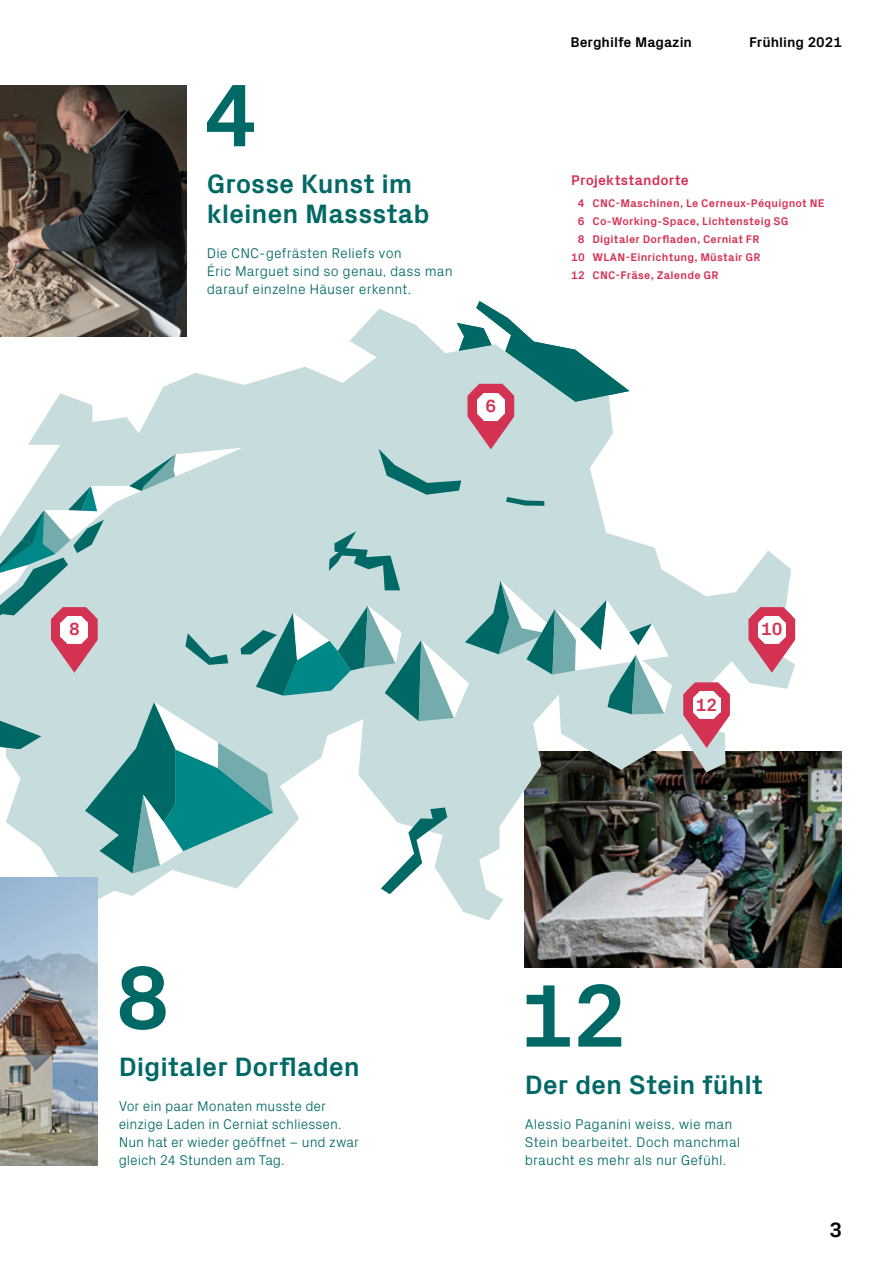
<style>
.page{position:relative;width:893px;height:1263px;background:#fff}
.page>*{position:absolute;margin:0;border:0;box-sizing:border-box;transform-origin:0 0}
.t1{font:700 90px "Px Grotesk";color:#006966}
.t2{font:700 27px/30px "Px Grotesk";color:#006966}
.t3{font:700 21px "Px Grotesk";color:#000}
.t4{font:700 17.85px "Px Grotesk";color:#d43253}
.t5{font:300 14.25px/18px "Px Grotesk";letter-spacing:.005em;color:#006966}
.t6{font:700 14.25px "Px Grotesk";color:#000}
.t7{font:700 14.25px "Px Grotesk";letter-spacing:.01em;color:#d43253}
.t8{font:700 11.25px "Px Grotesk";letter-spacing:.02em;color:#d43253}
</style>
<div class="page">
<img style="left:525px;top:751px;width:317px;height:216px">
<img style="left:97px;top:550px;width:698px;height:370px">
<svg style="left:747px;top:605px;width:49px;height:70px"></svg>
<svg style="left:0;top:301px;width:672px;height:593px"></svg>
<svg style="left:682px;top:680px;width:49px;height:70px"></svg>
<img style="left:0;top:877px;width:97px;height:288px">
<img style="left:0;top:85px;width:186px;height:252px">
<h1 class="t1" style="left:204px;top:50px;width:55px">4</h1>
<h2 class="t2" style="left:207px;top:168px;width:225px">Grosse Kunst im kleinen Massstab</h2>
<p class="t5" style="left:207px;top:243px;width:247px">Die CNC-gefrästen Reliefs von<br>Éric Marguet sind so genau, dass man darauf einzelne Häuser erkennt.</p>
<p class="t4" style="left:485px;top:393px;width:12px">6</p>
<p class="t6" style="left:570px;top:32px;width:123px">Berghilfe Magazin</p>
<p class="t6" style="left:749px;top:32px;width:94px">Frühling 2021</p>
<p class="t7" style="left:571px;top:170px;width:119px">Projektstandorte</p>
<p class="t8" style="left:578px;top:195px;width:248px">4 CNC-Maschinen, Le Cerneux-Péquignot NE</p>
<p class="t8" style="left:578px;top:213px;width:212px">6 Co-Working-Space, Lichtensteig SG</p>
<p class="t8" style="left:578px;top:231px;width:183px">8 Digitaler Dorfladen, Cerniat FR</p>
<p class="t8" style="left:571px;top:249px;width:191px">10 WLAN-Einrichtung, Müstair GR</p>
<p class="t8" style="left:571px;top:267px;width:149px">12 CNC-Fräse, Zalende GR</p>
<p class="t4" style="left:69px;top:616px;width:12px">8</p>
<p class="t4" style="left:761px;top:616px;width:23px">10</p>
<h1 class="t1" style="left:116px;top:933px;width:55px">8</h1>
<h2 class="t2" style="left:119px;top:1050px;width:243px">Digitaler Dorfladen</h2>
<p class="t5" style="left:119px;top:1096px;width:242px">Vor ein paar Monaten musste der einzige Laden in Cerniat schliessen.<br>Nun hat er wieder geöffnet – und zwar gleich 24 Stunden am Tag.</p>
<p class="t4" style="left:696px;top:691px;width:23px">12</p>
<h1 class="t1" style="left:520px;top:951px;width:109px">12</h1>
<h2 class="t2" style="left:525px;top:1068px;width:240px">Der den Stein fühlt</h2>
<p class="t5" style="left:525px;top:1114px;width:217px">Alessio Paganini weiss, wie man<br>Stein bearbeitet. Doch manchmal braucht es mehr als nur Gefühl.</p>
<h3 class="t3" style="left:829px;top:1215px;width:14px">3</h3>
</div>
